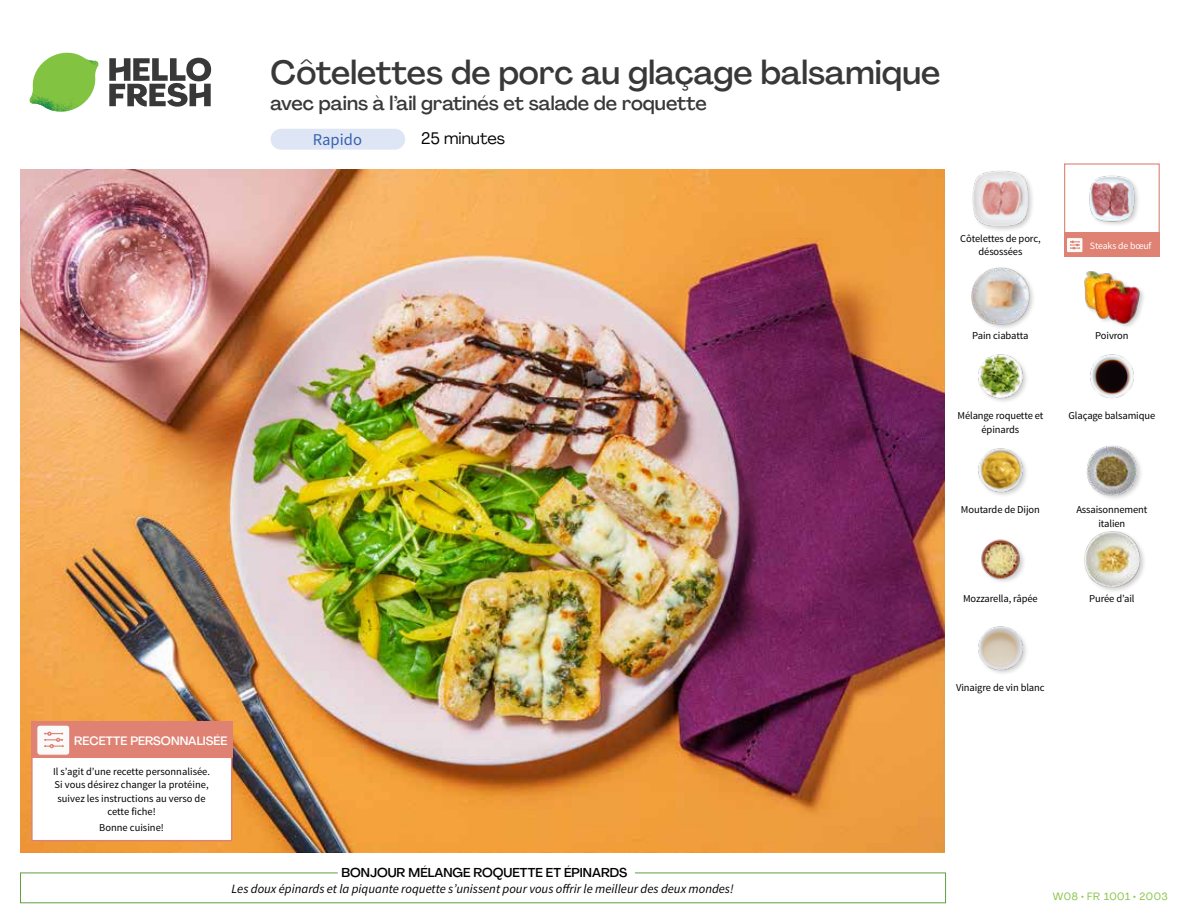
<style>
.page{position:relative;width:1188px;height:918px;background:#fff}
.page>*{position:absolute;margin:0;border:0;box-sizing:border-box;transform-origin:0 0}
.t1{font:500 33px "Agrandir";color:#383839}
.t2{font:500 19.5px "Agrandir";color:#383839}
.t3{font:16.5px "Agrandir";color:#000}
.t4{font:16.5px "Source Sans Pro";color:#3763af}
.t5{font:italic 12.75px "Source Sans Pro";color:#000}
.t6{font:500 12.75px "Agrandir";color:#000}
.t7{font:500 12px "Agrandir";color:#fff}
.t8{font:10.5px/13.5px "Source Sans Pro";letter-spacing:-.01em;color:#000;text-align:center}
.t9{font:10.5px "Agrandir";letter-spacing:.05em;color:#82c341}
.t10{font:9.75px "Source Sans Pro";letter-spacing:-.01em;color:#fff}
</style>
<div class="page">
<svg style="left:109px;top:57px;width:102px;height:50px"></svg>
<svg style="left:34px;top:53px;width:62px;height:40px"></svg>
<img style="left:67px;top:53px;width:32px;height:26px">
<img style="left:33px;top:75px;width:59px;height:11px">
<img style="left:29px;top:79px;width:61px;height:33px">
<img style="left:65px;top:86px;width:27px;height:25px">
<div style="left:20px;top:873px;width:926px;height:30px;border:1px solid #609f43"></div>
<div style="left:338px;top:865px;width:297px;height:15px;background:#fff"></div>
<img style="left:21px;top:170px;width:924px;height:682px">
<div style="left:271px;top:129px;width:134px;height:21px;background:#dee5f4;border-radius:10px"></div>
<div style="left:1064px;top:163px;width:96px;height:73px;border:1px solid #df8273"></div>
<div style="left:1064px;top:232px;width:96px;height:25px;background:#df8273"></div>
<div style="left:1066px;top:238px;width:17px;height:15px;background:#fafafa;border-radius:2px"></div>
<div style="left:1066px;top:237px;width:17px;height:16px;border:1px solid #df8273;border-radius:2px"></div>
<svg style="left:1070px;top:241px;width:10px;height:8px"></svg>
<img style="left:978px;top:626px;width:49px;height:48px">
<div style="left:1083px;top:530px;width:64px;height:64px;background:#000;opacity:.2"></div>
<img style="left:1083px;top:530px;width:58px;height:58px">
<img style="left:981px;top:539px;width:43px;height:43px">
<div style="left:1086px;top:444px;width:58px;height:58px;background:#000;opacity:.2"></div>
<img style="left:1087px;top:445px;width:50px;height:50px">
<img style="left:978px;top:448px;width:48px;height:47px">
<img style="left:1090px;top:354px;width:44px;height:45px">
<img style="left:978px;top:354px;width:49px;height:48px">
<div style="left:1083px;top:270px;width:63px;height:60px;background:#000;opacity:.2"></div>
<img style="left:1083px;top:270px;width:58px;height:54px">
<div style="left:971px;top:266px;width:65px;height:65px;background:#000;opacity:.2"></div>
<img style="left:972px;top:267px;width:57px;height:57px">
<img style="left:1089px;top:175px;width:49px;height:50px">
<div style="left:972px;top:170px;width:63px;height:63px;background:#000;opacity:.2"></div>
<img style="left:972px;top:170px;width:57px;height:57px">
<div style="left:31px;top:733px;width:201px;height:108px;background:#fff;border:2px solid #df8273"></div>
<div style="left:31px;top:722px;width:202px;height:36px;background:#df8273"></div>
<div style="left:37px;top:725px;width:33px;height:30px;background:#fafafa;border-radius:3px"></div>
<div style="left:36px;top:725px;width:34px;height:31px;border:1px solid #df8273;border-radius:3px"></div>
<svg style="left:45px;top:732px;width:18px;height:16px"></svg>
<h1 class="t1" style="left:271px;top:52px;width:671px">Côtelettes de porc au glaçage balsamique</h1>
<h2 class="t2" style="left:271px;top:91px;width:438px">avec pains à l’ail gratinés et salade de roquette</h2>
<h3 class="t4" style="left:313px;top:130px;width:51px">Rapido</h3>
<h3 class="t3" style="left:421px;top:128px;width:86px">25 minutes</h3>
<p class="t7" style="left:74px;top:733px;width:155px">RECETTE PERSONNALISÉE</p>
<p class="t8" style="left:53px;top:765px;width:158px">Il s’agit d’une recette personnalisée.<br>Si vous désirez changer la protéine, suivez les instructions au verso de cette fiche!</p>
<p class="t8" style="left:99px;top:821px;width:66px">Bonne cuisine!</p>
<p class="t6" style="left:342px;top:864px;width:287px">BONJOUR MÉLANGE ROQUETTE ET ÉPINARDS</p>
<p class="t5" style="left:232px;top:881px;width:504px">Les doux épinards et la piquante roquette s’unissent pour vous offrir le meilleur des deux mondes!</p>
<p class="t8" style="left:960px;top:232px;width:82px">Côtelettes de porc, désossées</p>
<p class="t10" style="left:1090px;top:239px;width:63px">Steaks de bœuf</p>
<p class="t8" style="left:972px;top:329px;width:58px">Pain ciabatta</p>
<p class="t8" style="left:1095px;top:329px;width:35px">Poivron</p>
<p class="t8" style="left:958px;top:409px;width:87px">Mélange roquette et</p>
<p class="t8" style="left:1069px;top:409px;width:88px">Glaçage balsamique</p>
<p class="t8" style="left:982px;top:423px;width:39px">épinards</p>
<p class="t8" style="left:961px;top:503px;width:80px">Moutarde de Dijon</p>
<p class="t8" style="left:1076px;top:503px;width:73px">Assaisonnement italien</p>
<p class="t8" style="left:963px;top:592px;width:76px">Mozzarella, râpée</p>
<p class="t8" style="left:1089px;top:592px;width:47px">Purée d’ail</p>
<p class="t8" style="left:956px;top:681px;width:90px">Vinaigre de vin blanc</p>
<p class="t9" style="left:1053px;top:890px;width:117px">W08 • FR 1001 • 2003</p>
</div>
